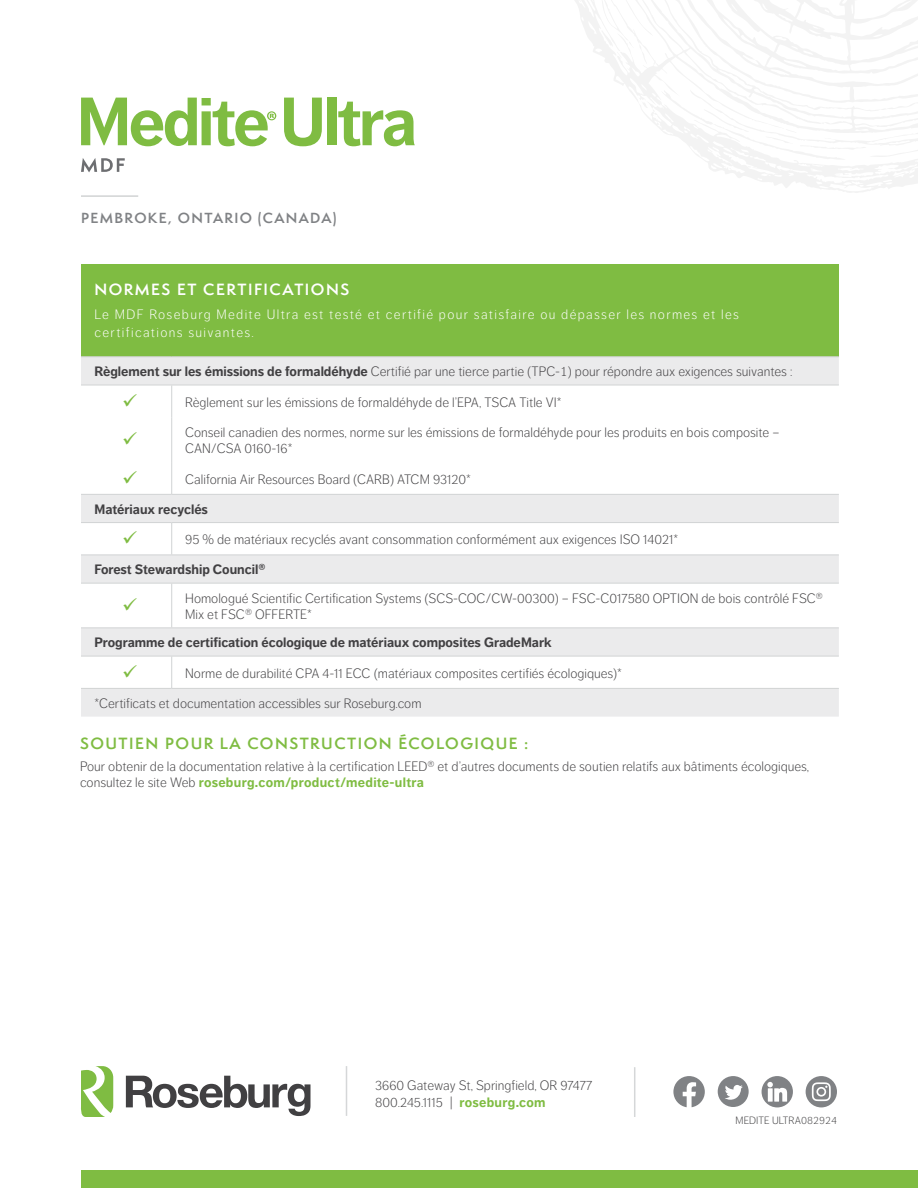
<style>
.page{position:relative;width:918px;height:1188px;background:#fff}
.page>*{position:absolute;margin:0;border:0;box-sizing:border-box;transform-origin:0 0}
.t1{font:600 15px "Semplicita Pro";letter-spacing:.1em;color:#7fbc42}
.t2{font:600 15px "Semplicita Pro";letter-spacing:.1em;color:#fff}
.t3{font:300 13.5px/16.5px "Dagny Pro";color:#414042}
.t4{font:700 13.5px "Dagny Pro";color:#414042}
.t5{font:300 13.5px/18px "Dagny Pro";letter-spacing:.1em;color:#fff}
.t6{font:600 13.5px "Semplicita Pro";letter-spacing:.1em;color:#808285}
.t7{font:300 10.5px "Dagny Pro";color:#414042}
.s1{font-weight:700}
.s2{font-weight:700;color:#7fbc42}
</style>
<div class="page">
<div style="left:81px;top:265px;width:758px;height:92px;background:#7fbc42"></div>
<svg style="left:81px;top:357px;width:758px;height:360px"></svg>
<hr style="left:171px;top:385px;width:1px;height:32px;background:#d1d3d4">
<hr style="left:171px;top:417px;width:1px;height:45px;background:#d1d3d4">
<hr style="left:171px;top:462px;width:1px;height:32px;background:#d1d3d4">
<hr style="left:171px;top:523px;width:1px;height:32px;background:#d1d3d4">
<hr style="left:171px;top:584px;width:1px;height:43px;background:#d1d3d4">
<hr style="left:171px;top:656px;width:1px;height:32px;background:#d1d3d4">
<hr style="left:81px;top:356px;width:91px;height:1px;background:#d1d3d4">
<hr style="left:172px;top:356px;width:667px;height:1px;background:#d1d3d4">
<hr style="left:81px;top:385px;width:91px;height:1px;background:#d1d3d4">
<hr style="left:172px;top:385px;width:667px;height:1px;background:#d1d3d4">
<hr style="left:81px;top:494px;width:91px;height:1px;background:#d1d3d4">
<hr style="left:172px;top:494px;width:667px;height:1px;background:#d1d3d4">
<hr style="left:81px;top:522px;width:91px;height:1px;background:#d1d3d4">
<hr style="left:172px;top:522px;width:667px;height:1px;background:#d1d3d4">
<hr style="left:81px;top:555px;width:91px;height:1px;background:#d1d3d4">
<hr style="left:172px;top:555px;width:667px;height:1px;background:#d1d3d4">
<hr style="left:81px;top:583px;width:91px;height:1px;background:#d1d3d4">
<hr style="left:172px;top:583px;width:667px;height:1px;background:#d1d3d4">
<hr style="left:81px;top:627px;width:91px;height:1px;background:#d1d3d4">
<hr style="left:172px;top:627px;width:667px;height:1px;background:#d1d3d4">
<hr style="left:81px;top:656px;width:91px;height:1px;background:#d1d3d4">
<hr style="left:172px;top:656px;width:667px;height:1px;background:#d1d3d4">
<hr style="left:81px;top:688px;width:91px;height:1px;background:#d1d3d4">
<hr style="left:172px;top:688px;width:667px;height:1px;background:#d1d3d4">
<div style="left:81px;top:1171px;width:837px;height:17px;background:#7fbc42"></div>
<hr style="left:346px;top:1066px;width:1px;height:50px;background:#d5d7d8">
<hr style="left:634px;top:1067px;width:1px;height:50px;background:#d5d7d8">
<svg style="left:575px;top:0;width:343px;height:193px"></svg>
<svg style="left:661px;top:73px;width:257px;height:87px"></svg>
<svg style="left:601px;top:30px;width:33px;height:28px"></svg>
<svg style="left:81px;top:1066px;width:32px;height:51px"></svg>
<svg style="left:126px;top:1076px;width:184px;height:40px"></svg>
<svg style="left:284px;top:98px;width:38px;height:48px"></svg>
<div style="left:327px;top:98px;width:9px;height:47px;background:#7fbc42"></div>
<svg style="left:338px;top:102px;width:77px;height:44px"></svg>
<svg style="left:81px;top:158px;width:44px;height:14px"></svg>
<svg style="left:81px;top:98px;width:195px;height:48px"></svg>
<hr style="left:81px;top:195px;width:57px;height:2px;background:#d1d3d4">
<svg style="left:762px;top:1076px;width:31px;height:31px"></svg>
<svg style="left:718px;top:1076px;width:31px;height:31px"></svg>
<svg style="left:673px;top:1076px;width:32px;height:31px"></svg>
<div style="left:806px;top:1076px;width:31px;height:31px;background:#808285;border-radius:50%"></div>
<svg style="left:812px;top:1082px;width:19px;height:19px"></svg>
<svg style="left:123px;top:394px;width:14px;height:12px"></svg>
<svg style="left:123px;top:432px;width:14px;height:13px"></svg>
<svg style="left:123px;top:471px;width:14px;height:12px"></svg>
<svg style="left:123px;top:531px;width:14px;height:13px"></svg>
<svg style="left:123px;top:598px;width:14px;height:13px"></svg>
<svg style="left:123px;top:665px;width:14px;height:12px"></svg>
<p class="t6" style="left:81px;top:208px;width:257px">PEMBROKE, ONTARIO (CANADA)</p>
<p class="t2" style="left:94px;top:279px;width:256px">NORMES ET CERTIFICATIONS</p>
<p class="t5" style="left:94px;top:305px;width:646px">Le MDF Roseburg Medite Ultra est testé et certifié pour satisfaire ou dépasser les normes et les certifications suivantes.</p>
<p class="t3" style="left:94px;top:364px;width:699px"><span class="s1">Règlement sur les émissions de formaldéhyde</span> Certifié par une tierce partie (TPC-1) pour répondre aux exigences suivantes :</p>
<p class="t3" style="left:185px;top:394px;width:378px">Règlement sur les émissions de formaldéhyde de l’EPA, TSCA Title VI*</p>
<p class="t3" style="left:185px;top:424px;width:596px">Conseil canadien des normes, norme sur les émissions de formaldéhyde pour les produits en bois composite –<br>CAN/CSA 0160-16*</p>
<p class="t3" style="left:185px;top:471px;width:287px">California Air Resources Board (CARB) ATCM 93120*</p>
<p class="t4" style="left:95px;top:501px;width:115px">Matériaux recyclés</p>
<p class="t3" style="left:185px;top:531px;width:494px">95 % de matériaux recyclés avant consommation conformément aux exigences ISO 14021*</p>
<p class="t4" style="left:95px;top:562px;width:173px">Forest Stewardship Council®</p>
<p class="t3" style="left:185px;top:590px;width:639px">Homologué Scientific Certification Systems (SCS-COC/CW-00300) – FSC-C017580 OPTION de bois contrôlé FSC®<br>Mix et FSC® OFFERTE*</p>
<p class="t4" style="left:95px;top:635px;width:459px">Programme de certification écologique de matériaux composites GradeMark</p>
<p class="t3" style="left:185px;top:665px;width:438px">Norme de durabilité CPA 4-11 ECC (matériaux composites certifiés écologiques)*</p>
<p class="t3" style="left:95px;top:695px;width:329px">*Certificats et documentation accessibles sur Roseburg.com</p>
<p class="t1" style="left:80px;top:732px;width:450px">SOUTIEN POUR LA CONSTRUCTION ÉCOLOGIQUE :</p>
<p class="t3" style="left:80px;top:758px;width:731px">Pour obtenir de la documentation relative à la certification LEED® et d’autres documents de soutien relatifs aux bâtiments écologiques, consultez le site Web <span class="s2">roseburg.com/product/medite-ultra</span></p>
<p class="t3" style="left:375px;top:1077px;width:219px">3660 Gateway St, Springfield, OR 97477<br>800.245.1115 | <span class="s2">roseburg.com</span></p>
<p class="t7" style="left:736px;top:1115px;width:103px">MEDITE ULTRA082924</p>
</div>
